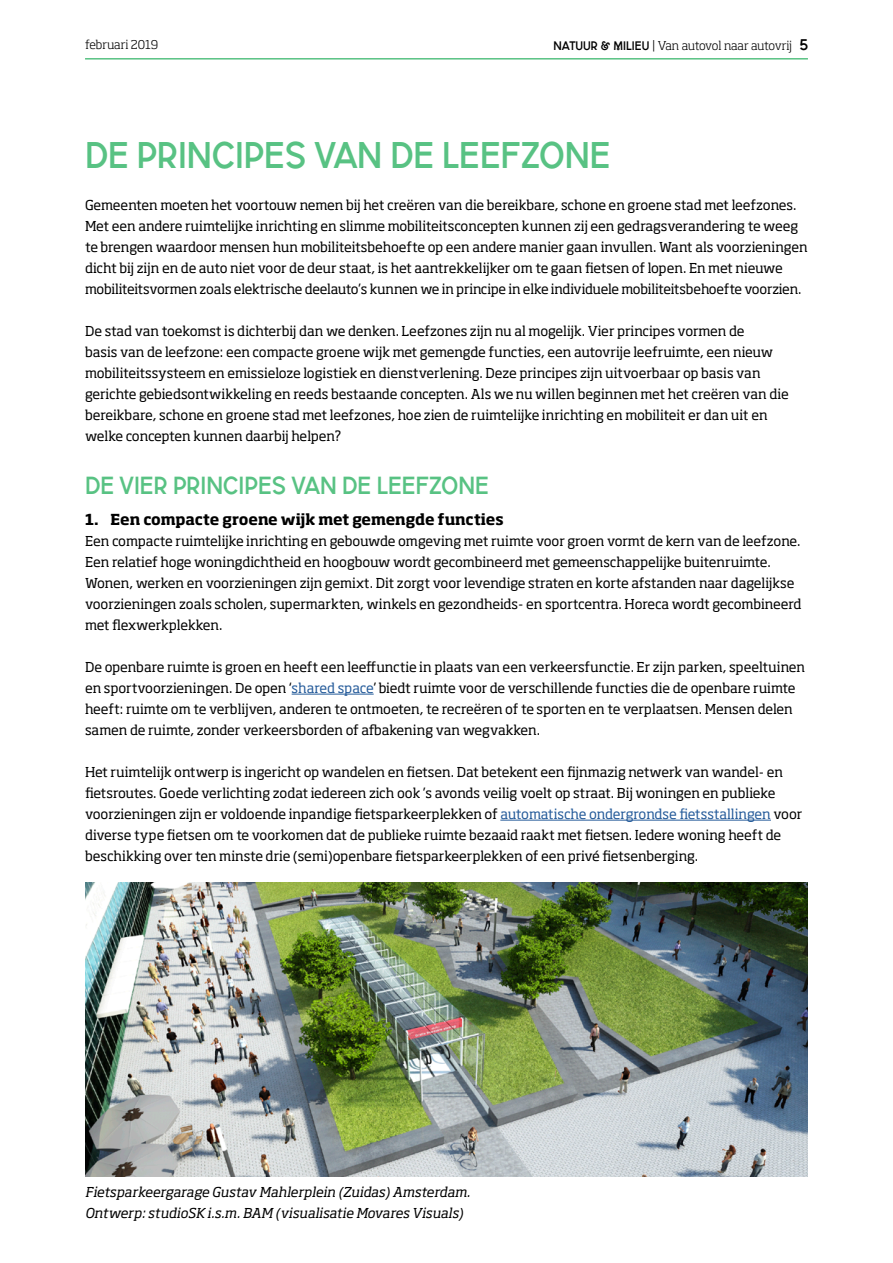
<style>
.page{position:relative;width:893px;height:1263px;background:#fff}
.page>*{position:absolute;margin:0;border:0;box-sizing:border-box;transform-origin:0 0}
.t1{font:36px "N&M Utrecht Bold";color:#58c283}
.t2{font:24px "N&M Utrecht Bold";color:#58c283}
.t3{font:700 15px "Soho Pro";letter-spacing:-.005em;color:#000}
.t4{font:13.5px/21px "Soho Std";letter-spacing:-.005em;color:#000}
.t5{font:italic 13.5px/21px "Soho Std";letter-spacing:-.005em;color:#000}
.t6{font:300 12px "Soho Std";letter-spacing:-.035em;color:#000}
.t7{font:300 12px "Soho Std";letter-spacing:-.01em;color:#000}
.s1{font-family:"N&M Utrecht Bold";font-weight:400}
.s2{font-family:"N&M Utrecht Bold";font-weight:400;font-size:15px}
.s3{color:#255b9a}
</style>
<div class="page">
<hr style="left:85px;top:58px;width:723px;height:2px;background:#58c283">
<hr style="left:292px;top:694px;width:82px;height:1px;background:#255b9a">
<hr style="left:500px;top:820px;width:271px;height:1px;background:#255b9a">
<img style="left:85px;top:882px;width:723px;height:294px">
<p class="t7" style="left:85px;top:37px;width:75px">februari 2019</p>
<p class="t6" style="left:554px;top:38px;width:256px"><span class="s1">NATUUR &amp; MILIEU</span> | Van autovol naar autovrij <span class="s2">5</span></p>
<h1 class="t1" style="left:85px;top:141px;width:527px">DE PRINCIPES VAN DE LEEFZONE</h1>
<p class="t4" style="left:85px;top:194px;width:724px">Gemeenten moeten het voortouw nemen bij het creëren van die bereikbare, schone en groene stad met leefzones.<br>Met een andere ruimtelijke inrichting en slimme mobiliteitsconcepten kunnen zij een gedragsverandering te weeg te brengen waardoor mensen hun mobiliteitsbehoefte op een andere manier gaan invullen. Want als voorzieningen dicht bij zijn en de auto niet voor de deur staat, is het aantrekkelijker om te gaan fietsen of lopen. En met nieuwe mobiliteitsvormen zoals elektrische deelauto’s kunnen we in principe in elke individuele mobiliteitsbehoefte voorzien.</p>
<p class="t4" style="left:85px;top:320px;width:705px">De stad van toekomst is dichterbij dan we denken. Leefzones zijn nu al mogelijk. Vier principes vormen de<br>basis van de leefzone: een compacte groene wijk met gemengde functies, een autovrije leefruimte, een nieuw mobiliteitssysteem en emissieloze logistiek en dienstverlening. Deze principes zijn uitvoerbaar op basis van gerichte gebiedsontwikkeling en reeds bestaande concepten. Als we nu willen beginnen met het creëren van die bereikbare, schone en groene stad met leefzones, hoe zien de ruimtelijke inrichting en mobiliteit er dan uit en welke concepten kunnen daarbij helpen?</p>
<h2 class="t2" style="left:85px;top:475px;width:405px">DE VIER PRINCIPES VAN DE LEEFZONE</h2>
<p class="t3" style="left:85px;top:509px;width:420px">1. Een compacte groene wijk met gemengde functies</p>
<p class="t4" style="left:85px;top:530px;width:718px">Een compacte ruimtelijke inrichting en gebouwde omgeving met ruimte voor groen vormt de kern van de leefzone.<br>Een relatief hoge woningdichtheid en hoogbouw wordt gecombineerd met gemeenschappelijke buitenruimte.<br>Wonen, werken en voorzieningen zijn gemixt. Dit zorgt voor levendige straten en korte afstanden naar dagelijkse voorzieningen zoals scholen, supermarkten, winkels en gezondheids- en sportcentra. Horeca wordt gecombineerd met flexwerkplekken.</p>
<p class="t4" style="left:85px;top:656px;width:722px">De openbare ruimte is groen en heeft een leeffunctie in plaats van een verkeersfunctie. Er zijn parken, speeltuinen en sportvoorzieningen. De open ‘<span class="s3">shared space</span>’ biedt ruimte voor de verschillende functies die de openbare ruimte heeft: ruimte om te verblijven, anderen te ontmoeten, te recreëren of te sporten en te verplaatsen. Mensen delen samen de ruimte, zonder verkeersborden of afbakening van wegvakken.</p>
<p class="t4" style="left:85px;top:761px;width:719px">Het ruimtelijk ontwerp is ingericht op wandelen en fietsen. Dat betekent een fijnmazig netwerk van wandel- en fietsroutes. Goede verlichting zodat iedereen zich ook ’s avonds veilig voelt op straat. Bij woningen en publieke voorzieningen zijn er voldoende inpandige fietsparkeerplekken of <span class="s3">automatische ondergrondse fietsstallingen</span> voor diverse type fietsen om te voorkomen dat de publieke ruimte bezaaid raakt met fietsen. Iedere woning heeft de beschikking over ten minste drie (semi)openbare fietsparkeerplekken of een privé fietsenberging.</p>
<p class="t5" style="left:85px;top:1181px;width:387px">Fietsparkeergarage Gustav Mahlerplein (Zuidas) Amsterdam.<br>Ontwerp: studioSK i.s.m. BAM (visualisatie Movares Visuals)</p>
</div>
